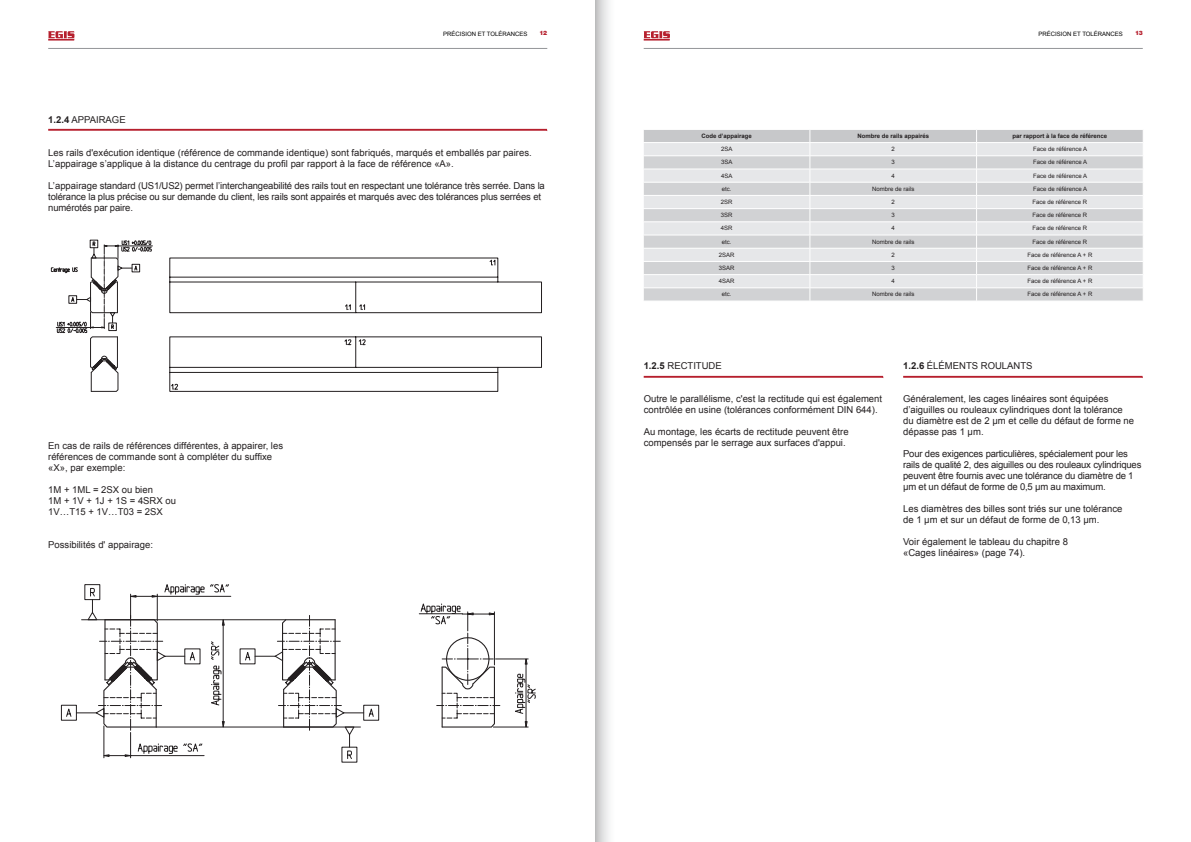
<style>
.page{position:relative;width:1191px;height:842px;background:#fff}
.page>*{position:absolute;margin:0;border:0;box-sizing:border-box;transform-origin:0 0}
.t1{font:9.5px/11px "Arial";color:#231f20}
.t2{font:9.5px/11px "Arial";letter-spacing:-.02em;color:#231f20}
.t3{font:6px "Arial";color:#231f20}
.t4{font:700 6px "Arial";color:#231f20}
.t5{font:6px "Arial";color:#000}
.t6{font:900 6px "Helvetica Neue LT Std";color:#b61f2d}
.s1{font-weight:700}
</style>
<div class="page">
<svg style="left:169px;top:257px;width:373px;height:56px"></svg>
<svg style="left:169px;top:336px;width:373px;height:56px"></svg>
<svg style="left:51px;top:240px;width:101px;height:152px"></svg>
<svg style="left:171px;top:259px;width:324px;height:131px"></svg>
<svg style="left:61px;top:584px;width:318px;height:179px"></svg>
<hr style="left:495px;top:659px;width:33px;height:1px;background:#231f20">
<hr style="left:493px;top:727px;width:35px;height:1px;background:#231f20">
<hr style="left:526px;top:664px;width:1px;height:57px;background:#231f20">
<svg style="left:524px;top:658px;width:4px;height:7px"></svg>
<svg style="left:524px;top:721px;width:4px;height:7px"></svg>
<svg style="left:515px;top:673px;width:21px;height:41px"></svg>
<svg style="left:420px;top:603px;width:80px;height:125px"></svg>
<hr style="left:419px;top:613px;width:43px;height:1px;background:#231f20">
<svg style="left:643px;top:376px;width:240px;height:2px"></svg>
<svg style="left:903px;top:376px;width:239px;height:2px"></svg>
<svg style="left:48px;top:129px;width:499px;height:2px"></svg>
<svg style="left:644px;top:130px;width:499px;height:171px;background:#dcdddf"></svg>
<svg style="left:48px;top:31px;width:26px;height:10px"></svg>
<hr style="left:48px;top:48px;width:499px;height:1px;background:#939598">
<hr style="left:643px;top:48px;width:499px;height:1px;background:#939598">
<svg style="left:643px;top:31px;width:27px;height:10px"></svg>
<svg style="left:595px;top:0;width:14px;height:842px;background:#d8d9da"></svg>
<p class="t5" style="left:443px;top:30px;width:86px">PRÉCISION ET TOLÉRANCES</p>
<p class="t5" style="left:1038px;top:30px;width:86px">PRÉCISION ET TOLÉRANCES</p>
<p class="t6" style="left:539px;top:30px;width:9px">12</p>
<p class="t6" style="left:1135px;top:30px;width:9px">13</p>
<p class="t1" style="left:48px;top:114px;width:79px"><span class="s1">1.2.4</span> APPAIRAGE</p>
<p class="t1" style="left:48px;top:147px;width:485px">Les rails d'exécution identique (référence de commande identique) sont fabriqués, marqués et emballés par paires.<br>L’appairage s’applique à la distance du centrage du profil par rapport à la face de référence «A».</p>
<p class="t1" style="left:48px;top:180px;width:498px">L’appairage standard (US1/US2) permet l’interchangeabilité des rails tout en respectant une tolérance très serrée. Dans la tolérance la plus précise ou sur demande du client, les rails sont appairés et marqués avec des tolérances plus serrées et numérotés par paire.</p>
<p class="t1" style="left:48px;top:440px;width:236px">En cas de rails de références différentes, à appairer, les références de commande sont à compléter du suffixe «X», par exemple:</p>
<p class="t1" style="left:48px;top:484px;width:129px">1M + 1ML = 2SX ou bien<br>1M + 1V + 1J + 1S = 4SRX ou<br>1V…T15 + 1V…T03 = 2SX</p>
<p class="t1" style="left:48px;top:539px;width:106px">Possibilités d' appairage:</p>
<p class="t4" style="left:701px;top:132px;width:52px">Code d’appairage</p>
<p class="t4" style="left:857px;top:132px;width:73px">Nombre de rails appairés</p>
<p class="t4" style="left:1012px;top:132px;width:96px">par rapport à la face de référence</p>
<p class="t3" style="left:721px;top:145px;width:13px">2SA</p>
<p class="t3" style="left:891px;top:145px;width:5px">2</p>
<p class="t3" style="left:1033px;top:145px;width:56px">Face de référence A</p>
<p class="t3" style="left:721px;top:158px;width:13px">3SA</p>
<p class="t3" style="left:891px;top:158px;width:5px">3</p>
<p class="t3" style="left:1033px;top:158px;width:56px">Face de référence A</p>
<p class="t3" style="left:721px;top:171px;width:13px">4SA</p>
<p class="t3" style="left:891px;top:171px;width:5px">4</p>
<p class="t3" style="left:1033px;top:171px;width:56px">Face de référence A</p>
<p class="t3" style="left:721px;top:185px;width:11px">etc.</p>
<p class="t3" style="left:872px;top:185px;width:44px">Nombre de rails</p>
<p class="t3" style="left:1033px;top:185px;width:56px">Face de référence A</p>
<p class="t3" style="left:720px;top:198px;width:13px">2SR</p>
<p class="t3" style="left:891px;top:198px;width:5px">2</p>
<p class="t3" style="left:1032px;top:198px;width:56px">Face de référence R</p>
<p class="t3" style="left:720px;top:211px;width:13px">3SR</p>
<p class="t3" style="left:891px;top:211px;width:5px">3</p>
<p class="t3" style="left:1032px;top:211px;width:56px">Face de référence R</p>
<p class="t3" style="left:720px;top:224px;width:13px">4SR</p>
<p class="t3" style="left:891px;top:224px;width:5px">4</p>
<p class="t3" style="left:1032px;top:224px;width:56px">Face de référence R</p>
<p class="t3" style="left:722px;top:237px;width:11px">etc.</p>
<p class="t3" style="left:872px;top:237px;width:44px">Nombre de rails</p>
<p class="t3" style="left:1032px;top:237px;width:56px">Face de référence R</p>
<p class="t3" style="left:718px;top:251px;width:17px">2SAR</p>
<p class="t3" style="left:891px;top:251px;width:5px">2</p>
<p class="t3" style="left:1027px;top:251px;width:66px">Face de référence A + R</p>
<p class="t3" style="left:718px;top:264px;width:17px">3SAR</p>
<p class="t3" style="left:891px;top:264px;width:5px">3</p>
<p class="t3" style="left:1027px;top:264px;width:66px">Face de référence A + R</p>
<p class="t3" style="left:718px;top:277px;width:17px">4SAR</p>
<p class="t3" style="left:891px;top:277px;width:5px">4</p>
<p class="t3" style="left:1027px;top:277px;width:66px">Face de référence A + R</p>
<p class="t3" style="left:721px;top:290px;width:11px">etc.</p>
<p class="t3" style="left:872px;top:290px;width:44px">Nombre de rails</p>
<p class="t3" style="left:1027px;top:290px;width:66px">Face de référence A + R</p>
<p class="t1" style="left:643px;top:360px;width:80px"><span class="s1">1.2.5</span> RECTITUDE</p>
<p class="t1" style="left:643px;top:393px;width:240px">Outre le parallélisme, c'est la rectitude qui est également contrôlée en usine (tolérances conformément DIN 644).</p>
<p class="t1" style="left:643px;top:426px;width:206px">Au montage, les écarts de rectitude peuvent être compensés par le serrage aux surfaces d'appui.</p>
<p class="t1" style="left:903px;top:360px;width:131px"><span class="s1">1.2.6</span> ÉLÉMENTS ROULANTS</p>
<p class="t1" style="left:903px;top:393px;width:232px">Généralement, les cages linéaires sont équipées d’aiguilles ou rouleaux cylindriques dont la tolérance du diamètre est de 2 µm et celle du défaut de forme ne dépasse pas 1 µm.</p>
<p class="t2" style="left:903px;top:448px;width:240px">Pour des exigences particulières, spécialement pour les rails de qualité 2, des aiguilles ou des rouleaux cylindriques peuvent être fournis avec une tolérance du diamètre de 1 µm et un défaut de forme de 0,5 µm au maximum.</p>
<p class="t1" style="left:903px;top:503px;width:221px">Les diamètres des billes sont triés sur une tolérance de 1 µm et sur un défaut de forme de 0,13 µm.</p>
<p class="t1" style="left:903px;top:536px;width:166px">Voir également le tableau du chapitre 8 «Cages linéaires» (page 74).</p>
</div>
